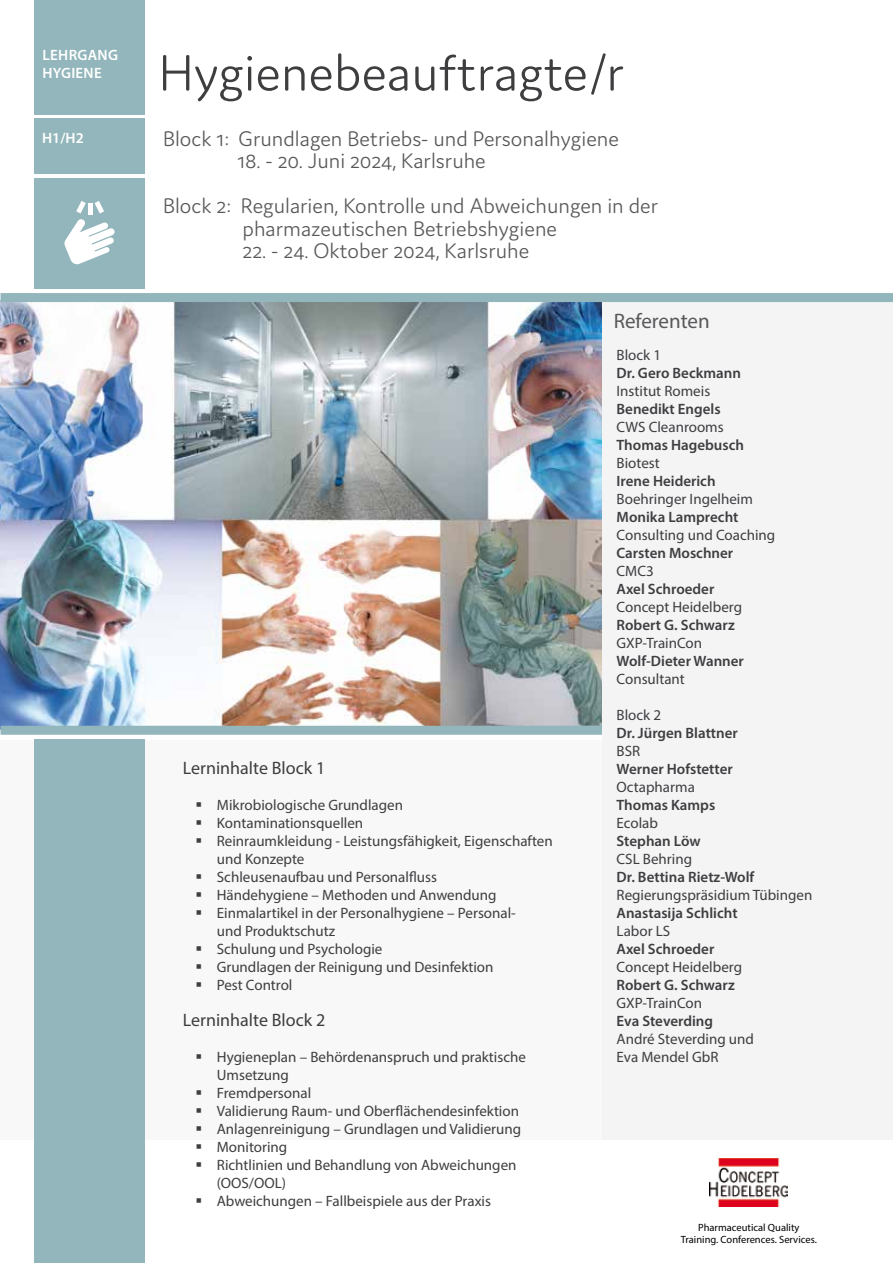
<style>
.page{position:relative;width:893px;height:1263px;background:#fff}
.page>*{position:absolute;margin:0;border:0;box-sizing:border-box;transform-origin:0 0}
.t1{font:300 54px "Domus";color:#3e3d40}
.t2{font:300 22.5px/45px "Domus";color:#58585a}
.t3{font:21px "Myriad Pro";color:#58585a}
.t4{font:18px "Myriad Pro";color:#3e3d40}
.t5{font:15px/18px "Myriad Pro";color:#3e3d40}
.t6{font:600 15px "Myriad Pro";color:#3e3d40}
.t7{font:600 15px/18px "Myriad Pro";letter-spacing:.02em;color:#fff}
.t8{font:10.5px/12.6px "Myriad Pro";color:#000;text-align:center}
</style>
<div class="page">
<img style="left:1px;top:302px;width:602px;height:427px">
<div style="left:34px;top:118px;width:110px;height:56px;background:#92b6bb"></div>
<div style="left:34px;top:178px;width:110px;height:110px;background:#92b6bb"></div>
<div style="left:0;top:739px;width:893px;height:400px;background:#f8f8f8"></div>
<div style="left:34px;top:739px;width:110px;height:524px;background:#92b6bb"></div>
<div style="left:1px;top:726px;width:601px;height:9px;background:#92b6bb"></div>
<div style="left:603px;top:297px;width:290px;height:842px;background:#f4f4f5"></div>
<div style="left:1px;top:293px;width:892px;height:9px;background:#92b6bb"></div>
<img style="left:710px;top:1159px;width:78px;height:47px">
<div style="left:34px;top:0;width:110px;height:114px;background:#92b6bb"></div>
<svg style="left:64px;top:219px;width:51px;height:46px"></svg>
<svg style="left:76px;top:201px;width:10px;height:12px"></svg>
<div style="left:88px;top:203px;width:5px;height:12px;background:#fff"></div>
<svg style="left:95px;top:201px;width:9px;height:12px"></svg>
<p class="t7" style="left:43px;top:46px;width:77px">LEHRGANG<br>HYGIENE</p>
<p class="t7" style="left:42px;top:128px;width:43px">H1/H2</p>
<h1 class="t1" style="left:159px;top:43px;width:467px">Hygienebeauftragte/r</h1>
<h2 class="t2" style="left:163px;top:116px;width:457px">Block 1: Grundlagen Betriebs- und Personalhygiene</h2>
<h2 class="t2" style="left:163px;top:138px;width:497px;text-indent:75px">18. - 20. Juni 2024, Karlsruhe<br>Block 2: Regularien, Kontrolle und Abweichungen in der</h2>
<h2 class="t2" style="left:243px;top:206px;width:316px">pharmazeutischen Betriebshygiene</h2>
<h2 class="t2" style="left:243px;top:228px;width:288px">22. - 24. Oktober 2024, Karlsruhe</h2>
<p class="t4" style="left:183px;top:757px;width:144px">Lerninhalte Block 1</p>
<p class="t5" style="left:217px;top:796px;width:338px">Mikrobiologische Grundlagen<br>Kontaminationsquellen<br>Reinraumkleidung - Leistungsfähigkeit, Eigenschaften und Konzepte<br>Schleusenaufbau und Personalfluss<br>Händehygiene – Methoden und Anwendung<br>Einmalartikel in der Personalhygiene – Personal-<br>und Produktschutz<br>Schulung und Psychologie<br>Grundlagen der Reinigung und Desinfektion<br>Pest Control</p>
<p class="t4" style="left:183px;top:1009px;width:144px">Lerninhalte Block 2</p>
<p class="t5" style="left:217px;top:1048px;width:311px">Hygieneplan – Behördenanspruch und praktische<br>Umsetzung<br>Fremdpersonal<br>Validierung Raum- und Oberflächendesinfektion<br>Anlagenreinigung – Grundlagen und Validierung<br>Monitoring<br>Richtlinien und Behandlung von Abweichungen (OOS/OOL)<br>Abweichungen – Fallbeispiele aus der Praxis</p>
<h3 class="t3" style="left:614px;top:308px;width:98px">Referenten</h3>
<p class="t5" style="left:617px;top:346px;width:46px">Block 1</p>
<p class="t6" style="left:617px;top:363px;width:126px">Dr. Gero Beckmann</p>
<p class="t5" style="left:617px;top:382px;width:95px">Institut Romeis</p>
<p class="t6" style="left:617px;top:399px;width:106px">Benedikt Engels</p>
<p class="t5" style="left:617px;top:418px;width:109px">CWS Cleanrooms</p>
<p class="t6" style="left:617px;top:435px;width:129px">Thomas Hagebusch</p>
<p class="t5" style="left:617px;top:454px;width:45px">Biotest</p>
<p class="t6" style="left:617px;top:471px;width:101px">Irene Heiderich</p>
<p class="t5" style="left:617px;top:490px;width:138px">Boehringer Ingelheim</p>
<p class="t6" style="left:617px;top:507px;width:123px">Monika Lamprecht</p>
<p class="t5" style="left:617px;top:526px;width:160px">Consulting und Coaching</p>
<p class="t6" style="left:617px;top:543px;width:118px">Carsten Moschner</p>
<p class="t5" style="left:617px;top:562px;width:39px">CMC3</p>
<p class="t6" style="left:617px;top:579px;width:99px">Axel Schroeder</p>
<p class="t5" style="left:617px;top:598px;width:127px">Concept Heidelberg</p>
<p class="t6" style="left:617px;top:615px;width:120px">Robert G. Schwarz</p>
<p class="t5" style="left:617px;top:634px;width:87px">GXP-TrainCon</p>
<p class="t6" style="left:617px;top:651px;width:129px">Wolf-Dieter Wanner</p>
<p class="t5" style="left:617px;top:670px;width:70px">Consultant</p>
<p class="t5" style="left:617px;top:706px;width:46px">Block 2</p>
<p class="t6" style="left:617px;top:723px;width:123px">Dr. Jürgen Blattner</p>
<p class="t5" style="left:617px;top:742px;width:25px">BSR</p>
<p class="t6" style="left:617px;top:759px;width:118px">Werner Hofstetter</p>
<p class="t5" style="left:617px;top:778px;width:80px">Octapharma</p>
<p class="t6" style="left:617px;top:795px;width:100px">Thomas Kamps</p>
<p class="t5" style="left:617px;top:814px;width:43px">Ecolab</p>
<p class="t6" style="left:617px;top:831px;width:86px">Stephan Löw</p>
<p class="t5" style="left:617px;top:850px;width:77px">CSL Behring</p>
<p class="t6" style="left:617px;top:867px;width:139px">Dr. Bettina Rietz-Wolf</p>
<p class="t5" style="left:617px;top:886px;width:197px">Regierungspräsidium Tübingen</p>
<p class="t6" style="left:617px;top:903px;width:123px">Anastasija Schlicht</p>
<p class="t5" style="left:617px;top:922px;width:55px">Labor LS</p>
<p class="t6" style="left:617px;top:939px;width:99px">Axel Schroeder</p>
<p class="t5" style="left:617px;top:958px;width:127px">Concept Heidelberg</p>
<p class="t6" style="left:617px;top:975px;width:120px">Robert G. Schwarz</p>
<p class="t5" style="left:617px;top:994px;width:87px">GXP-TrainCon</p>
<p class="t6" style="left:617px;top:1011px;width:98px">Eva Steverding</p>
<p class="t5" style="left:617px;top:1030px;width:139px">André Steverding und<br>Eva Mendel GbR</p>
<p class="t8" style="left:681px;top:1221px;width:138px">Pharmaceutical Quality<br>Training. Conferences. Services.</p>
</div>
